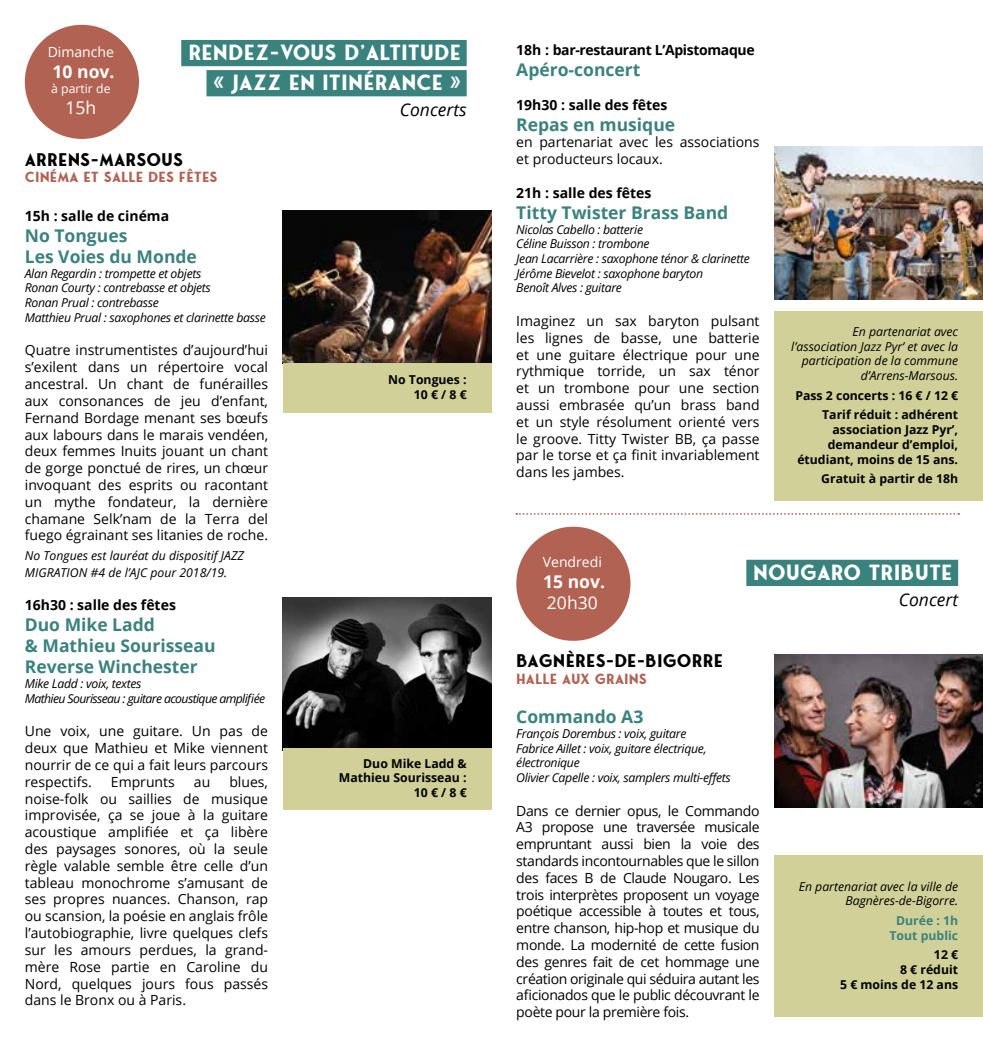
<style>
.page{position:relative;width:983px;height:1042px;background:#fff}
.page>*{position:absolute;margin:0;border:0;box-sizing:border-box;transform-origin:0 0}
.t1{font:700 21px/30.1px "Fonseca";color:#fff;text-align:right}
.t2{font:700 17.5px/21px "Open Sans";color:#3a827e}
.t3{font:700 17.5px "Fonseca";color:#000}
.t4{font:italic 17.5px "Open Sans";color:#000}
.t5{font:700 17.5px "Open Sans";color:#fff}
.t6{font:17.5px "Open Sans";color:#fff}
.t7{font:14px/16.8px "Open Sans";color:#000;text-align:justify}
.t8{font:700 14px "Open Sans";color:#000}
.t9{font:700 14px "Fonseca";color:#b16252}
.t10{font:700 14px "Open Sans";letter-spacing:-.025em;color:#000}
.t11{font:14px "Open Sans";color:#fff}
.t12{font:italic 12.25px/14.7px "Open Sans";letter-spacing:-.025em;color:#000}
.t13{font:italic 12.25px/14.7px "Open Sans";color:#000;text-align:right}
.t14{font:700 12.25px/14.7px "Open Sans";color:#000;text-align:right}
.t15{font:italic 12.25px/14.7px "Open Sans";letter-spacing:-.05em;color:#000}
.t16{font:700 12.25px/14.7px "Open Sans";color:#3a827e;text-align:center}
.t17{font:12.25px "Open Sans";color:#fff}
.s1{color:#3a827e}
</style>
<div class="page">
<svg style="left:516px;top:513px;width:442px;height:2px"></svg>
<div style="left:25px;top:25px;width:114px;height:114px;background:#b16252;border-radius:50%"></div>
<div style="left:181px;top:40px;width:285px;height:26px;background:#3a827e"></div>
<div style="left:206px;top:70px;width:260px;height:26px;background:#3a827e"></div>
<img style="left:283px;top:210px;width:208px;height:153px">
<img style="left:283px;top:597px;width:208px;height:151px">
<div style="left:774px;top:312px;width:208px;height:189px;background:#d0d098"></div>
<img style="left:774px;top:147px;width:208px;height:153px">
<div style="left:516px;top:527px;width:114px;height:114px;background:#b16252;border-radius:50%"></div>
<div style="left:746px;top:560px;width:211px;height:26px;background:#3a827e"></div>
<div style="left:774px;top:855px;width:208px;height:162px;background:#d0d098"></div>
<img style="left:774px;top:654px;width:208px;height:153px">
<div style="left:283px;top:363px;width:208px;height:50px;background:#d0d098"></div>
<div style="left:283px;top:748px;width:208px;height:61px;background:#d0d098"></div>
<h1 class="t1" style="left:188px;top:37px;width:280px">RENDEZ-VOUS D’ALTITUDE<span class="s1">, </span>« JAZZ EN ITINÉRANCE »<span class="s1">,</span></h1>
<p class="t4" style="left:400px;top:98px;width:68px">Concerts</p>
<p class="t11" style="left:48px;top:43px;width:68px">Dimanche</p>
<p class="t5" style="left:53px;top:60px;width:63px">10 nov.</p>
<p class="t17" style="left:51px;top:80px;width:61px">à partir de</p>
<p class="t6" style="left:65px;top:96px;width:32px">15h</p>
<p class="t3" style="left:25px;top:148px;width:160px">ARRENS-MARSOUS</p>
<p class="t9" style="left:25px;top:169px;width:194px">CINÉMA ET SALLE DES FÊTES</p>
<p class="t8" style="left:25px;top:206px;width:146px">15h : salle de cinéma</p>
<p class="t2" style="left:25px;top:225px;width:173px">No Tongues<br>Les Voies du Monde</p>
<p class="t12" style="left:25px;top:266px;width:242px">Alan Regardin : trompette et objets<br>Ronan Courty : contrebasse et objets<br>Ronan Prual : contrebasse<br>Matthieu Prual : saxophones et clarinette basse</p>
<p class="t7" style="left:25px;top:342px;width:245px">Quatre instrumentistes d’aujourd’hui s’exilent dans un répertoire vocal ancestral. Un chant de funérailles aux consonances de jeu d’enfant, Fernand Bordage menant ses bœufs aux labours dans le marais vendéen, deux femmes Inuits jouant un chant de gorge ponctué de rires, un chœur invoquant des esprits ou racontant un mythe fondateur, la dernière chamane Selk’nam de la Terra del fuego égrainant ses litanies de roche.</p>
<p class="t13" style="left:25px;top:547px;width:221px;line-height:16.8px;text-align:left">No Tongues est lauréat du dispositif JAZZ<br>MIGRATION #4 de l’AJC pour 2018/19.</p>
<p class="t8" style="left:25px;top:595px;width:153px">16h30 : salle des fêtes</p>
<p class="t2" style="left:25px;top:614px;width:192px">Duo Mike Ladd<br>&amp; Mathieu Sourisseau<br>Reverse Winchester</p>
<p class="t15" style="left:25px;top:676px;width:242px">Mike Ladd : voix, textes<br>Mathieu Sourisseau : guitare acoustique amplifiée</p>
<p class="t7" style="left:25px;top:722px;width:245px">Une voix, une guitare. Un pas de deux que Mathieu et Mike viennent nourrir de ce qui a fait leurs parcours respectifs.</p>
<p class="t7" style="left:25px;top:773px;width:245px;text-indent:204px">blues, noise-folk ou saillies de musique improvisée, ça se joue à la guitare acoustique amplifiée et ça libère des paysages sonores, où la seule règle valable semble être celle d’un tableau monochrome s’amusant de ses propres nuances. Chanson, rap ou scansion, la poésie en anglais frôle l’autobiographie, livre quelques clefs sur les amours perdues, la grand&shy;mère Rose partie en Caroline du Nord, quelques jours fous passés dans le Bronx ou à Paris.</p>
<p class="t7" style="left:111px;top:773px;width:65px">Emprunts</p>
<p class="t7" style="left:194px;top:773px;width:18px">au</p>
<p class="t14" style="left:388px;top:372px;width:80px">No Tongues :<br>10 € / 8 €</p>
<p class="t14" style="left:339px;top:755px;width:129px">Duo Mike Ladd &amp;<br>Mathieu Sourisseau :<br>10 € / 8 €</p>
<p class="t10" style="left:516px;top:40px;width:240px">18h : bar-restaurant L’Apistomaque</p>
<p class="t2" style="left:516px;top:59px;width:126px">Apéro-concert</p>
<p class="t8" style="left:516px;top:95px;width:153px">19h30 : salle des fêtes</p>
<p class="t2" style="left:516px;top:113px;width:160px">Repas en musique</p>
<p class="t7" style="left:516px;top:134px;width:245px">en partenariat avec les associations et producteurs locaux.</p>
<p class="t8" style="left:516px;top:183px;width:137px">21h : salle des fêtes</p>
<p class="t2" style="left:516px;top:202px;width:213px">Titty Twister Brass Band</p>
<p class="t12" style="left:516px;top:221px;width:235px">Nicolas Cabello : batterie<br>Céline Buisson : trombone<br>Jean Lacarrière : saxophone ténor &amp; clarinette<br>Jérôme Bievelot : saxophone baryton<br>Benoît Alves : guitare</p>
<p class="t7" style="left:516px;top:312px;width:245px">Imaginez un sax baryton pulsant les lignes de basse, une batterie et une guitare électrique pour une rythmique torride, un sax ténor et un trombone pour une section aussi embrasée qu’un brass band et un style résolument orienté vers le groove. Titty Twister BB, ça passe par le torse et ça finit invariablement dans les jambes.</p>
<p class="t13" style="left:791px;top:324px;width:168px">En partenariat avec l’association Jazz Pyr’ et avec la participation de la commune d’Arrens-Marsous.</p>
<p class="t14" style="left:795px;top:385px;width:164px;line-height:19.6px">Pass 2 concerts : 16 € / 12 €<br>Tarif réduit : adhérent</p>
<p class="t14" style="left:797px;top:422px;width:162px">association Jazz Pyr’, demandeur d’emploi, étudiant, moins de 15 ans.</p>
<p class="t14" style="left:821px;top:471px;width:138px">Gratuit à partir de 18h</p>
<p class="t11" style="left:542px;top:552px;width:61px">Vendredi</p>
<p class="t5" style="left:543px;top:569px;width:63px">15 nov.</p>
<p class="t6" style="left:547px;top:590px;width:52px">20h30</p>
<p class="t3" style="left:516px;top:650px;width:208px">BAGNÈRES-DE-BIGORRE</p>
<p class="t9" style="left:516px;top:670px;width:132px">HALLE AUX GRAINS</p>
<h1 class="t1" style="left:753px;top:557px;width:206px">NOUGARO TRIBUTE<span class="s1">,</span></h1>
<p class="t4" style="left:898px;top:587px;width:61px">Concert</p>
<p class="t2" style="left:516px;top:706px;width:128px">Commando A3</p>
<p class="t12" style="left:516px;top:726px;width:216px">François Dorembus : voix, guitare<br>Fabrice Aillet : voix, guitare électrique, électronique<br>Olivier Capelle : voix, samplers multi-effets</p>
<p class="t7" style="left:516px;top:802px;width:245px">Dans ce dernier opus, le Commando A3 propose une traversée musicale empruntant aussi bien la voie des standards incontournables que le sillon des faces B de Claude Nougaro. Les trois interprètes proposent un voyage poétique accessible à toutes et tous, entre chanson, hip-hop et musique du monde. La modernité de cette fusion des genres fait de cet hommage une création originale qui séduira autant les aficionados que le public découvrant le poète pour la première fois.</p>
<p class="t13" style="left:798px;top:878px;width:161px">En partenariat avec la ville de<br>Bagnères-de-Bigorre.</p>
<p class="t16" style="left:889px;top:913px;width:70px">Durée : 1h<br>Tout public</p>
<p class="t14" style="left:840px;top:947px;width:119px">12 €<br>8 € réduit<br>5 € moins de 12 ans</p>
</div>
